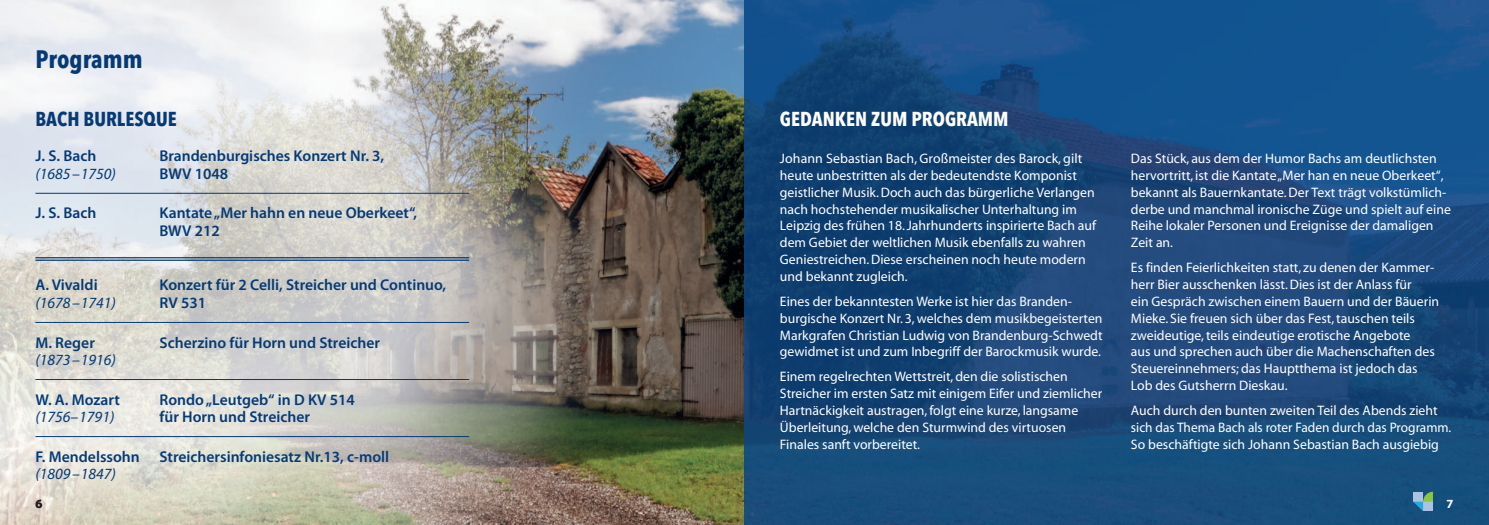
<style>
.page{position:relative;width:1489px;height:525px;background:#fff}
.page>*{position:absolute;margin:0;border:0;box-sizing:border-box;transform-origin:0 0}
.t1{font:700 25px "Avenir Next Condensed";color:#063a75}
.t2{font:700 20px "Avenir Next Condensed";color:#fff}
.t3{font:700 20px "Avenir Next Condensed";color:#063a75}
.t4{font:600 15.62px/17.5px "Myriad Pro";color:#063a75}
.t5{font:italic 15.62px "Myriad Pro";color:#063a75}
.t6{font:13.75px/16.9px "Myriad";color:#fff}
.t7{font:700 12.5px "Myriad Pro";color:#231f20}
.t8{font:700 12.5px "Myriad Pro";color:#fff}
</style>
<div class="page">
<img style="left:0;top:0;width:744px;height:524px">
<hr style="left:35px;top:193px;width:434px;height:1px;background:#063a75">
<hr style="left:35px;top:257px;width:434px;height:1px;background:#063a75">
<hr style="left:35px;top:259px;width:434px;height:2px;background:#063a75">
<hr style="left:35px;top:322px;width:434px;height:1px;background:#063a75">
<hr style="left:35px;top:379px;width:434px;height:1px;background:#063a75">
<hr style="left:35px;top:436px;width:434px;height:1px;background:#063a75">
<img style="left:744px;top:0;width:744px;height:524px">
<svg style="left:1412px;top:491px;width:20px;height:20px"></svg>
<h1 class="t1" style="left:35px;top:43px;width:109px">Programm</h1>
<h2 class="t3" style="left:35px;top:107px;width:143px">BACH BURLESQUE</h2>
<p class="t4" style="left:35px;top:148px;width:62px">J. S. Bach</p>
<p class="t4" style="left:159px;top:148px;width:226px">Brandenburgisches Konzert Nr. 3,</p>
<p class="t5" style="left:35px;top:167px;width:82px">(1685–1750)</p>
<p class="t4" style="left:159px;top:166px;width:70px">BWV 1048</p>
<p class="t4" style="left:35px;top:205px;width:62px">J. S. Bach</p>
<p class="t4" style="left:159px;top:205px;width:259px">Kantate„Mer hahn en neue Oberkeet“,<br>BWV 212</p>
<p class="t4" style="left:35px;top:277px;width:64px">A. Vivaldi</p>
<p class="t4" style="left:159px;top:277px;width:288px">Konzert für 2 Celli, Streicher und Continuo,</p>
<p class="t5" style="left:35px;top:297px;width:82px">(1678–1741)</p>
<p class="t4" style="left:159px;top:295px;width:48px">rV 531</p>
<p class="t4" style="left:35px;top:334px;width:61px">M. reger</p>
<p class="t4" style="left:159px;top:334px;width:222px">Scherzino für Horn und Streicher</p>
<p class="t5" style="left:35px;top:354px;width:82px">(1873–1916)</p>
<p class="t4" style="left:35px;top:391px;width:86px">W. A. Mozart</p>
<p class="t4" style="left:159px;top:391px;width:197px">rondo„leutgeb“ in D KV 514</p>
<p class="t5" style="left:35px;top:411px;width:81px">(1756–1791)</p>
<p class="t4" style="left:159px;top:409px;width:152px">für Horn und Streicher</p>
<p class="t4" style="left:35px;top:448px;width:106px">F. Mendelssohn</p>
<p class="t4" style="left:159px;top:448px;width:231px">Streichersinfoniesatz Nr.13, c-moll</p>
<p class="t5" style="left:35px;top:468px;width:82px">(1809–1847)</p>
<h2 class="t2" style="left:780px;top:107px;width:230px">GEDANKEN ZUM PROGRAMM</h2>
<p class="t6" style="left:780px;top:151px;width:318px">Johann Sebastian Bach,Großmeister des Barock, gilt heute unbestritten als der bedeutendste Komponist geistlicher Musik.Doch auch das bürgerliche Verlangen nach hochstehender musikalischer Unterhaltung im Leipzig des frühen 18.Jahrhunderts inspirierte Bach auf dem Gebiet der weltlichen Musik ebenfalls zu wahren Geniestreichen.Diese erscheinen noch heute modern und bekannt zugleich.</p>
<p class="t6" style="left:780px;top:294px;width:324px">Eines der bekanntesten Werke ist hier das Branden&shy;burgische Konzert Nr. 3,welches dem musikbegeisterten Markgrafen Christian Ludwig von Brandenburg-Schwedt gewidmet ist und zum Inbegriff der Barockmusik wurde.</p>
<p class="t6" style="left:780px;top:369px;width:324px">Einem regelrechten Wettstreit, den die solistischen Streicher im ersten Satz mit einigem Eifer und ziemlicher Hartnäckigkeit austragen,folgt eine kurze, langsame Überleitung,welche den Sturmwind des virtuosen Finales sanft vorbereitet.</p>
<p class="t6" style="left:1130px;top:151px;width:321px">Das Stück, aus dem der Humor Bachs am deutlichsten hervortritt, ist die Kantate„Mer han en neue Oberkeet“, bekannt als Bauernkantate.Der Text trägt volkstümlich&shy;derbe und manchmal ironische Züge und spielt auf eine Reihe lokaler Personen und Ereignisse der damaligen Zeit an.</p>
<p class="t6" style="left:1130px;top:260px;width:310px">Es finden Feierlichkeiten statt, zu denen der Kammer&shy;herr Bier ausschenken lässt.Dies ist der Anlass für<br>ein Gespräch zwischen einem Bauern und der Bäuerin Mieke. Sie freuen sich über das Fest,tauschen teils zweideutige,teils eindeutige erotische Angebote<br>aus und sprechen auch über die Machenschaften des Steuereinnehmers; das Hauptthema ist jedoch das Lob des Gutsherrn Dieskau.</p>
<p class="t6" style="left:1130px;top:403px;width:322px">Auch durch den bunten zweiten Teil des Abends zieht sich das Thema Bach als roter Faden durch das Programm.<br>So beschäftigte sich Johann Sebastian Bach ausgiebig</p>
<p class="t7" style="left:35px;top:499px;width:8px">6</p>
<p class="t8" style="left:1446px;top:499px;width:8px">7</p>
</div>
